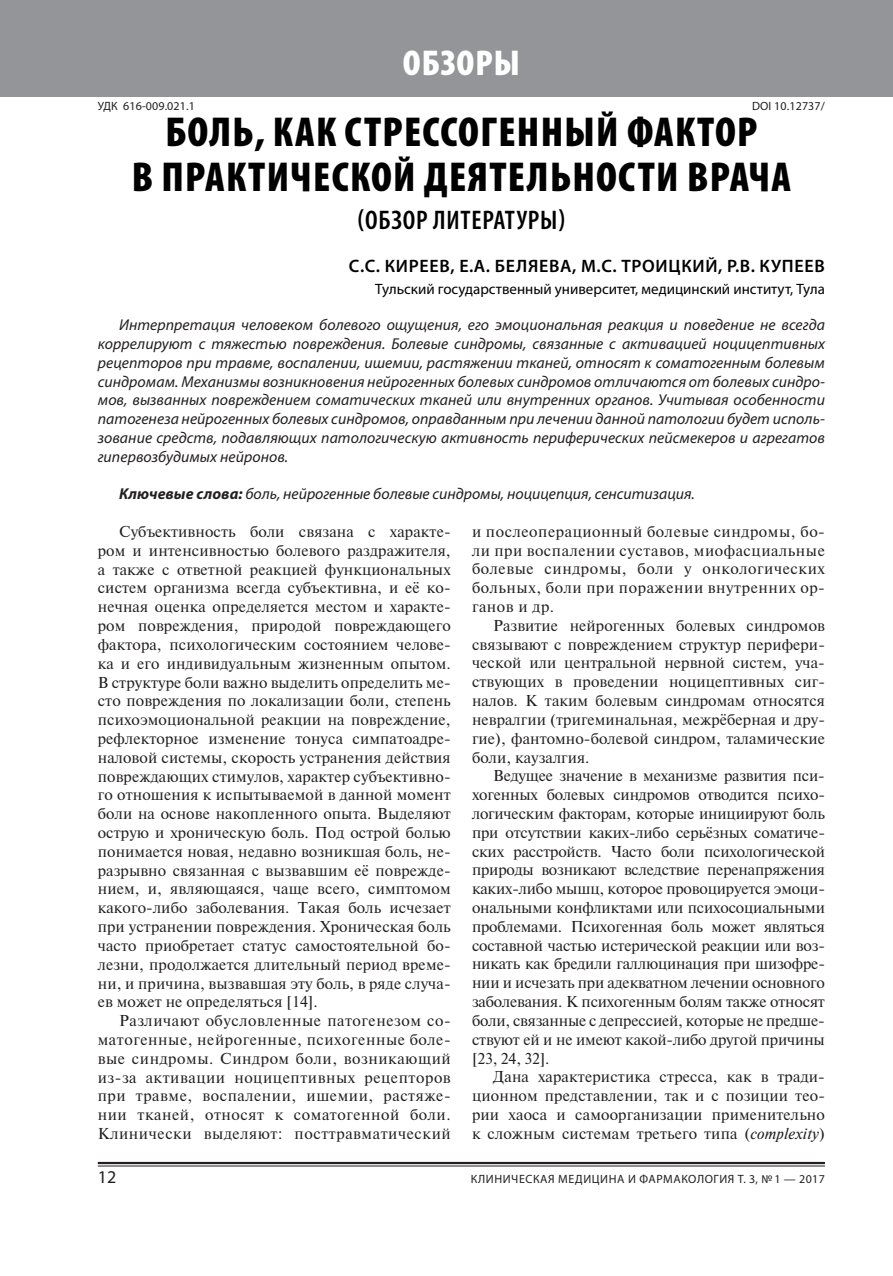
<style>
.page{position:relative;width:893px;height:1276px;background:#fff}
.page>*{position:absolute;margin:0;border:0;box-sizing:border-box;transform-origin:0 0}
.t1{font:900 condensed 42px/45px "Myriad Pro";letter-spacing:.03em;color:#000;text-align:center}
.t2{font:900 condensed 36px "Myriad Pro";letter-spacing:.03em;color:#fff}
.t3{font:600 condensed 27px "Myriad Pro";letter-spacing:.03em;color:#000}
.t4{font:600 18px "Myriad Pro";letter-spacing:.04em;color:#000}
.t5{font:18px "Myriad Pro";color:#231f20}
.t6{font:15.75px/18.8px "Newton";letter-spacing:.01em;color:#231f20;text-align:justify}
.t7{font:italic 15.75px/18.8px "Myriad Pro";color:#231f20;text-align:justify}
.t8{font:15px "Myriad Pro";color:#000}
.t9{font:12px "Myriad Pro";letter-spacing:.045em;color:#231f20}
.t10{font:12px "Myriad Pro";letter-spacing:.01em;color:#231f20}
.s1{font-weight:700}
.s2{font-style:italic}
</style>
<div class="page">
<hr style="left:98px;top:1162px;width:727px;height:2px;background:#231f20">
<hr style="left:98px;top:1165px;width:727px;height:1px;background:#231f20">
<div style="left:0;top:0;width:893px;height:96px;background:#939598"></div>
<h2 class="t2" style="left:403px;top:43px;width:118px">ОБЗОРЫ</h2>
<p class="t10" style="left:98px;top:99px;width:99px">УДК 616-009.021.1</p>
<p class="t10" style="left:752px;top:99px;width:74px">DOI 10.12737/</p>
<h1 class="t1" style="left:132px;top:110px;width:661px">БОЛЬ, КАК СТРЕССОГЕННЫЙ ФАКТОР<br>В ПРАКТИЧЕСКОЙ ДЕЯТЕЛЬНОСТИ ВРАЧА</h1>
<h3 class="t3" style="left:357px;top:205px;width:209px">(ОБЗОР ЛИТЕРАТУРЫ)</h3>
<p class="t4" style="left:349px;top:254px;width:477px">С.С. КИРЕЕВ, Е.А. БЕЛЯЕВА, М.С. ТРОИЦКИЙ, Р.В. КУПЕЕВ</p>
<p class="t8" style="left:375px;top:280px;width:451px">Тульский государственный университет, медицинский институт, Тула</p>
<p class="t7" style="left:98px;top:315px;width:729px;text-indent:21px">Интерпретация человеком болевого ощущения, его эмоциональная реакция и поведение не всегда коррелируют с тяжестью повреждения. Болевые синдромы, связанные с активацией ноцицептивных рецепторов при травме, воспалении, ишемии, растяжении тканей, относят к соматогенным болевым синдромам. Механизмы возникновения нейрогенных болевых синдромов отличаются от болевых синдро&shy;мов, вызванных повреждением соматических тканей или внутренних органов. Учитывая особенности патогенеза нейрогенных болевых синдромов, оправданным при лечении данной патологии будет исполь&shy;зование средств, подавляющих патологическую активность периферических пейсмекеров и агрегатов гипервозбудимых нейронов.</p>
<p class="t7" style="left:119px;top:484px;width:577px"><span class="s1">Ключевые слова:</span> боль, нейрогенные болевые синдромы, ноцицепция, сенситизация.</p>
<p class="t6" style="left:98px;top:522px;width:354px;text-indent:21px">Субъективность боли связана с характе&shy;ром и интенсивностью болевого раздражителя, а также с ответной реакцией функциональных систем организма всегда субъективна, и её ко&shy;нечная оценка определяется местом и характе&shy;ром повреждения, природой повреждающего фактора, психологическим состоянием челове&shy;ка и его индивидуальным жизненным опытом.<br>В структуре боли важно выделить определить ме&shy;сто повреждения по локализации боли, степень психоэмоциональной реакции на повреждение, рефлекторное изменение тонуса симпатоадре&shy;наловой системы, скорость устранения действия повреждающих стимулов, характер субъективно&shy;го отношения к испытываемой в данной момент боли на основе накопленного опыта. Выделяют острую и хроническую боль. Под острой болью понимается новая, недавно возникшая боль, не&shy;разрывно связанная с вызвавшим её поврежде&shy;нием, и, являющаяся, чаще всего, симптомом какого-либо заболевания. Такая боль исчезает при устранении повреждения. Хроническая боль часто приобретает статус самостоятельной бо&shy;лезни, продолжается длительный период време&shy;ни, и причина, вызвавшая эту боль, в ряде случа&shy;ев может не определяться [14].</p>
<p class="t6" style="left:98px;top:1011px;width:354px;text-indent:21px">Различают обусловленные патогенезом со&shy;матогенные, нейрогенные, психогенные боле&shy;вые синдромы. Синдром боли, возникающий из-за активации ноцицептивных рецепторов при травме, воспалении, ишемии, растяже&shy;нии тканей, относят к соматогенной боли.<br>Клинически выделяют: посттравматический</p>
<p class="t6" style="left:472px;top:521px;width:354px">и послеоперационный болевые синдромы, бо&shy;ли при воспалении суставов, миофасциальные болевые синдромы, боли у онкологических больных, боли при поражении внутренних ор&shy;ганов и др.</p>
<p class="t6" style="left:472px;top:615px;width:354px;text-indent:21px">Развитие нейрогенных болевых синдромов связывают с повреждением структур перифери&shy;ческой или центральной нервной систем, уча&shy;ствующих в проведении ноцицептивных сиг&shy;налов. К таким болевым синдромам относятся невралгии (тригеминальная, межрёберная и дру&shy;гие), фантомно-болевой синдром, таламические боли, каузалгия.</p>
<p class="t6" style="left:472px;top:766px;width:354px;text-indent:21px">Ведущее значение в механизме развития пси&shy;хогенных болевых синдромов отводится психо&shy;логическим факторам, которые инициируют боль при отсутствии каких-либо серьёзных соматиче&shy;ских расстройств. Часто боли психологической природы возникают вследствие перенапряжения каких-либо мышц, которое провоцируется эмоци&shy;ональными конфликтами или психосоциальными проблемами. Психогенная боль может являться составной частью истерической реакции или воз&shy;никать как бредили галлюцинация при шизофре&shy;нии и исчезать при адекватном лечении основного заболевания. К психогенным болям также относят боли, связанные с депрессией, которые не предше&shy;ствуют ей и не имеют какой-либо другой причины [23, 24, 32].</p>
<p class="t6" style="left:472px;top:1067px;width:354px;text-indent:21px">Дана характеристика стресса, как в тради&shy;ционном представлении, так и с позиции тео&shy;рии хаоса и самоорганизации применительно к сложным системам третьего типа (<span class="s2">complexity</span>)</p>
<p class="t5" style="left:98px;top:1166px;width:20px">12</p>
<p class="t9" style="left:471px;top:1172px;width:356px">КЛИНИЧЕСКАЯ МЕДИЦИНА И ФАРМАКОЛОГИЯ Т. 3, № 1 — 2017</p>
</div>
